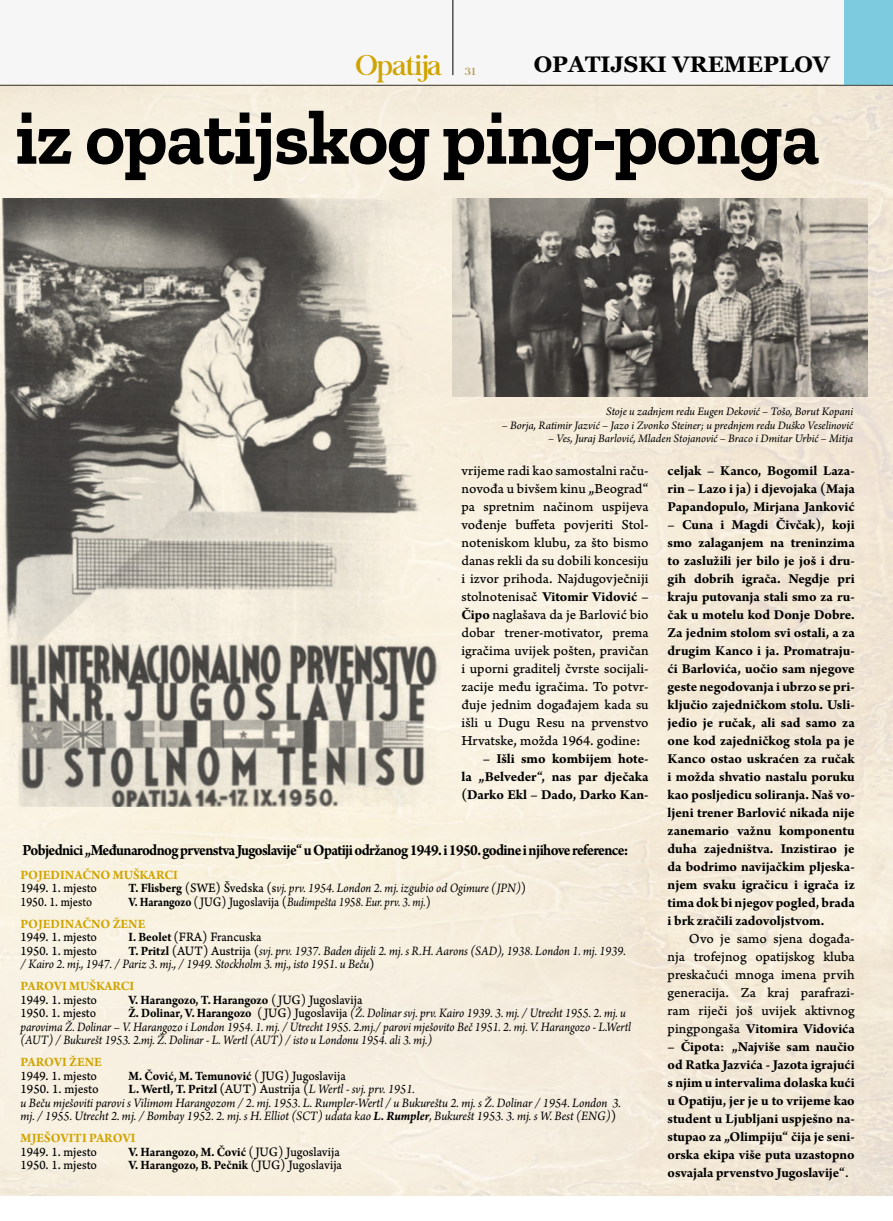
<style>
.page{position:relative;width:893px;height:1221px;background:#fff}
.page>*{position:absolute;margin:0;border:0;box-sizing:border-box;transform-origin:0 0}
.t1{font:700 76.95px "Zilla Slab";letter-spacing:-.01em;color:#000}
.t2{font:27.9px "Chapaza";letter-spacing:-.025em;color:#d0a400}
.t3{font:700 22.5px "Georgia";color:#000}
.t4{font:700 16.5px "Arno Pro";letter-spacing:-.045em;color:#000;scale:.92 1}
.t5{font:700 14.4px/18px "Arno Pro";letter-spacing:-.005em;color:#000;text-align:justify}
.t6{font:14.4px/18px "Arno Pro Caption";color:#000;text-align:justify}
.t7{font:italic 13.5px/13.5px "Arno Pro";letter-spacing:-.005em;color:#000;scale:.92 1}
.t8{font:italic 13.5px/13.5px "Arno Pro";letter-spacing:-.005em;color:#000;scale:.95 1}
.t9{font:italic 13.5px/13.5px "Arno Pro";letter-spacing:-.005em;color:#000;scale:.93 1}
.t10{font:700 13.5px "Arno Pro";letter-spacing:-.01em;color:#000;scale:.93 1}
.t11{font:13.5px "Arno Pro Caption";letter-spacing:-.005em;color:#000;scale:.93 1}
.t12{font:italic 13.5px/22px "Arno Pro";letter-spacing:-.005em;color:#000;scale:.87 1}
.t13{font:700 13.5px "Arno Pro";color:#d0a400}
.t14{font:13.5px "Arno Pro Caption";letter-spacing:-.005em;color:#000;scale:.87 1}
.t15{font:13.5px "Arno Pro Caption";letter-spacing:-.005em;color:#000;scale:.92 1}
.t16{font:13.5px "Arno Pro Caption";letter-spacing:-.005em;color:#000;scale:.95 1}
.t17{font:italic 12px "Arno Pro";letter-spacing:-.005em;color:#000}
.t18{font:12px "Chapaza";color:#b69548}
.s1{font-family:"Arno Pro Caption";font-weight:400}
.s2{font-family:"Arno Pro";font-weight:700}
.s3{font-weight:700;font-style:normal}
.s4{font-family:"Arno Pro Caption";font-style:normal}
.s5{font-weight:700;font-style:normal;color:#d0a400}
.s6{font-weight:700}
</style>
<div class="page">
<div style="left:0;top:0;width:844px;height:85px;background:#f6f6f6"></div>
<img style="left:0;top:86px;width:893px;height:1109px">
<img style="left:3px;top:198px;width:439px;height:608px">
<div style="left:844px;top:0;width:49px;height:85px;background:#7dcbde"></div>
<hr style="left:452px;top:0;width:1px;height:75px;background:#000">
<hr style="left:0;top:85px;width:893px;height:1px;background:#413f3c">
<div style="left:0;top:831px;width:638px;height:364px;background:#f7f0e0"></div>
<img style="left:452px;top:198px;width:415px;height:198px">
<h2 class="t2" style="left:356px;top:49px;width:88px">Opatija</h2>
<p class="t18" style="left:465px;top:64px;width:12px">31</p>
<h3 class="t3" style="left:534px;top:50px;width:298px">OPATIJSKI VREMEPLOV</h3>
<h1 class="t1" style="left:15px;top:94px;width:806px">iz opatijskog ping-ponga</h1>
<p class="t17" style="left:606px;top:405px;width:249px">Stoje u zadnjem redu Eugen Deković – Tošo, Borut Kopani</p>
<p class="t17" style="left:502px;top:418px;width:353px">– Borja, Ratimir Jazvić – Jazo i Zvonko Steiner; u prednjem redu Duško Veselinović</p>
<p class="t17" style="left:548px;top:432px;width:307px">– Ves, Juraj Barlović, Mladen Stojanović – Braco i Dmitar Urbić – Mitja</p>
<p class="t6" style="left:461px;top:462px;width:189px">vrijeme radi kao samostalni raču&shy;novođa u bivšem kinu „Beograd“ pa spretnim načinom uspijeva vođenje buffeta povjeriti Stol&shy;noteniskom klubu, za što bismo danas rekli da su dobili koncesiju i izvor prihoda. Najdugovječniji</p>
<p class="t5" style="left:461px;top:588px;width:189px"><span class="s1">stolnotenisač</span> Vitomir Vidović –</p>
<p class="t6" style="left:461px;top:606px;width:189px"><span class="s2">Čipo</span> naglašava da je Barlović bio dobar trener-motivator, prema igračima uvijek pošten, pravičan i uporni graditelj čvrste socijali&shy;zacije među igračima. To potvr&shy;đuje jednim događajem kada su išli u Dugu Resu na prvenstvo Hrvatske, možda 1964. godine:</p>
<p class="t5" style="left:461px;top:750px;width:189px;text-indent:21px">– Išli smo kombijem hote&shy;la „Belveder“, nas par dječaka (Darko Ekl – Dado, Darko Kan-</p>
<p class="t4" style="left:23px;top:840px;width:660px">Pobjednici „Međunarodnog prvenstva Jugoslavije“ u Opatiji održanog 1949. i 1950. godine i njihove reference:</p>
<p class="t13" style="left:21px;top:866px;width:159px">POJEDINAČNO MUŠKARCI</p>
<p class="t11" style="left:21px;top:880px;width:84px">1949. 1. mjesto</p>
<p class="t9" style="left:129px;top:882px;width:429px"><span class="s3">T. Flisberg</span> <span class="s4">(SWE) Švedska (s</span>vj. prv. 1954. London 2. mj. izgubio od Ogimure (JPN)<span class="s4">)</span></p>
<p class="t14" style="left:21px;top:893px;width:84px">1950. 1. mjesto</p>
<p class="t12" style="left:21px;top:891px;width:473px;text-indent:108px"><span class="s3">V. Harangozo</span> <span class="s4">( JUG) Jugoslavija (</span>Budimpešta 1958. Eur. prv. 3. mj.<span class="s4">)<br></span><span class="s5">POJEDINAČNO ŽENE</span></p>
<p class="t11" style="left:21px;top:929px;width:84px">1949. 1. mjesto</p>
<p class="t11" style="left:129px;top:929px;width:145px"><span class="s2">I. Beolet</span> (FRA) Francuska</p>
<p class="t11" style="left:21px;top:942px;width:84px">1950. 1. mjesto</p>
<p class="t9" style="left:21px;top:944px;width:652px;text-indent:108px"><span class="s3">T. Pritzl</span> <span class="s4">(AUT) Austrija (</span>svj. prv. 1937. Baden dijeli 2. mj. s R.H. Aarons (SAD), 1938. London 1. mj. 1939. / Kairo 2. mj., 1947. / Pariz 3. mj., / 1949. Stockholm 3. mj., isto 1951. u Beču<span class="s4">)</span></p>
<p class="t13" style="left:21px;top:978px;width:115px">PAROVI MUŠKARCI</p>
<p class="t11" style="left:21px;top:991px;width:84px">1949. 1. mjesto</p>
<p class="t10" style="left:129px;top:991px;width:253px">V. Harangozo, T. Harangozo <span class="s1">( JUG) Jugoslavija</span></p>
<p class="t15" style="left:21px;top:1005px;width:84px">1950. 1. mjesto</p>
<p class="t7" style="left:21px;top:1007px;width:665px;text-indent:108px"><span class="s3">Ž. Dolinar, V. Harangozo</span> <span class="s4">( JUG) Jugoslavija</span> (Ž. Dolinar svj. prv. Kairo 1939. 3. mj. / Utrecht 1955. 2. mj. u parovima Ž. Dolinar – V. Harangozo i London 1954. 1. mj. / Utrecht 1955. 2.mj./ parovi mješovito Beč 1951. 2. mj. V. Harangozo - L.Wertl (AUT) / Bukurešt 1953. 2.mj. Ž. Dolinar - L. Wertl (AUT) / isto u Londonu 1954. ali 3. mj.)</p>
<p class="t13" style="left:21px;top:1054px;width:83px">PAROVI ŽENE</p>
<p class="t11" style="left:21px;top:1067px;width:84px">1949. 1. mjesto</p>
<p class="t10" style="left:129px;top:1067px;width:235px">M. Čović, M. Temunović <span class="s1">( JUG) Jugoslavija</span></p>
<p class="t16" style="left:21px;top:1081px;width:84px">1950. 1. mjesto</p>
<p class="t8" style="left:21px;top:1083px;width:634px;text-indent:108px"><span class="s3">L. Wertl, T. Pritzl</span> <span class="s4">(AUT) Austrija (</span>L Wertl - svj. prv. 1951.<br>u Beču mješoviti parovi s Vilimom Harangozom / 2. mj. 1953. L. Rumpler-Wertl / u Bukureštu 2. mj. s Ž. Dolinar / 1954. London 3. mj. / 1955. Utrecht 2. mj. / Bombay 1952. 2. mj. s H. Elliot (SCT) udata kao <span class="s6">L. Rumpler</span>, Bukurešt 1953. 3. mj. s W. Best (ENG)<span class="s4">)</span></p>
<p class="t13" style="left:21px;top:1130px;width:117px">MJEŠOVITI PAROVI</p>
<p class="t11" style="left:21px;top:1143px;width:84px">1949. 1. mjesto</p>
<p class="t10" style="left:129px;top:1143px;width:229px">V. Harangozo, M. Čović <span class="s1">( JUG) Jugoslavija</span></p>
<p class="t11" style="left:21px;top:1157px;width:84px">1950. 1. mjesto</p>
<p class="t10" style="left:129px;top:1157px;width:231px">V. Harangozo, B. Pečnik <span class="s1">( JUG) Jugoslavija</span></p>
<p class="t5" style="left:668px;top:462px;width:189px">celjak – Kanco, Bogomil Laza&shy;rin – Lazo i ja) i djevojaka (Maja Papandopulo, Mirjana Janković</p>
<p class="t5" style="left:668px;top:516px;width:189px">– Cuna i Magdi Čivčak), koji smo zalaganjem na treninzima to zaslužili jer bilo je još i dru&shy;gih dobrih igrača. Negdje pri kraju putovanja stali smo za ru&shy;čak u motelu kod Donje Dobre.<br>Za jednim stolom svi ostali, a za drugim Kanco i ja. Promatraju&shy;ći Barlovića, uočio sam njegove geste negodovanja i ubrzo se pri&shy;ključio zajedničkom stolu. Usli&shy;jedio je ručak, ali sad samo za one kod zajedničkog stola pa je Kanco ostao uskraćen za ručak i možda shvatio nastalu poruku kao posljedicu soliranja. Naš vo&shy;ljeni trener Barlović nikada nije zanemario važnu komponentu duha zajedništva. Inzistirao je da bodrimo navijačkim pljeska&shy;njem svaku igračicu i igrača iz tima dok bi njegov pogled, brada i brk zračili zadovoljstvom.</p>
<p class="t6" style="left:668px;top:930px;width:189px;text-indent:21px">Ovo je samo sjena događa&shy;nja trofejnog opatijskog kluba preskačući mnoga imena prvih generacija. Za kraj parafrazi&shy;ram riječi još uvijek aktivnog</p>
<p class="t5" style="left:668px;top:1020px;width:189px"><span class="s1">pingpongaša</span> Vitomira Vidovića</p>
<p class="t5" style="left:668px;top:1038px;width:189px">– Čipota<span class="s1">:</span> „Najviše sam naučio od Ratka Jazvića - Jazota igrajući s njim u intervalima dolaska kući u Opatiju, jer je u to vrijeme kao student u Ljubljani uspješno na&shy;stupao za „Olimpiju“ čija je seni&shy;orska ekipa više puta uzastopno osvajala prvenstvo Jugoslavije“<span class="s1">.</span></p>
</div>
